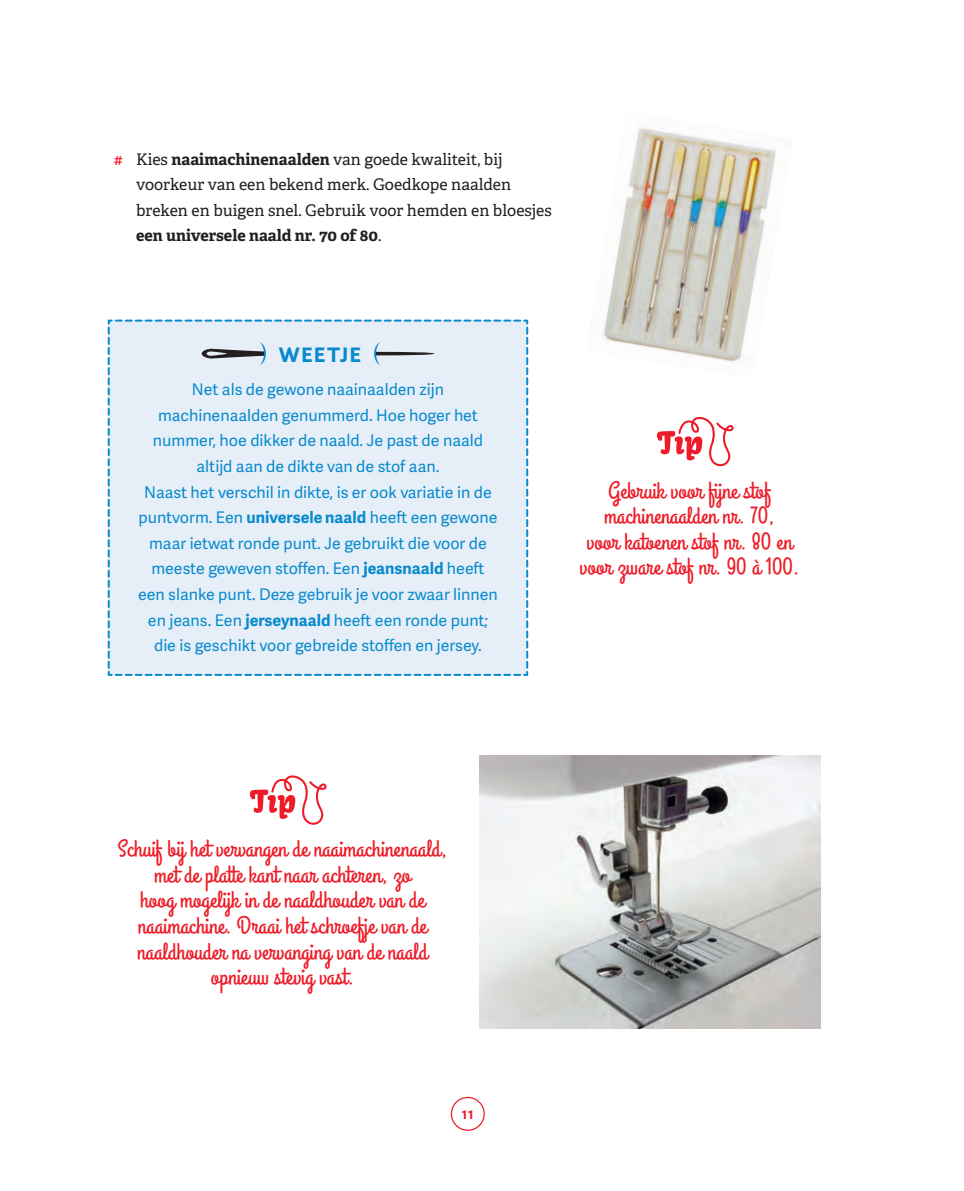
<style>
.page{position:relative;width:964px;height:1191px;background:#fff}
.page>*{position:absolute;margin:0;border:0;box-sizing:border-box;transform-origin:0 0}
.TEKST_TIP{font:24px/25.6px "Grand Hotel";color:#ee1c28;text-align:center}
.t1{font:700 20px "Azo Sans";letter-spacing:.075em;color:#098acd}
.TEKST_WEETJE{font:16px/25.6px "Adelle Sans";color:#098acd;text-align:center}
.t2{font:16px/25.6px "Adelle";color:#231f20}
.t3{font:700 12px "Azo Sans";color:#ee1c28}
.s1{font-family:"Adelle Sans";color:#ee1c28}
.s2{font-weight:700}
</style>
<div class="page">
<div style="left:451px;top:1096px;width:34px;height:34px;border:1px solid #ee1c28;border-radius:50%"></div>
<svg style="left:657px;top:417px;width:76px;height:50px"></svg>
<div style="left:107px;top:319px;width:422px;height:357px;background:#e6eff8"></div>
<svg style="left:250px;top:775px;width:76px;height:50px"></svg>
<img style="left:603px;top:126px;width:173px;height:238px">
<img style="left:479px;top:756px;width:342px;height:272px">
<p class="t2" style="left:136px;top:145px;width:417px;text-indent:-23px"><span class="s1">#</span> Kies <span class="s2">naaimachinenaalden</span> van goede kwaliteit, bij voorkeur van een bekend merk. Goedkope naalden breken en buigen snel. Gebruik voor hemden en bloesjes <span class="s2">een universele naald nr. 70 of 80</span>.</p>
<p class="t1" style="left:279px;top:341px;width:84px">WEETJE</p>
<p class="TEKST_WEETJE" style="left:153px;top:376px;width:331px">Net als de gewone naainaalden zijn machinenaalden genummerd. Hoe hoger het nummer, hoe dikker de naald. Je past de naald altijd aan de dikte van de stof aan.</p>
<p class="TEKST_WEETJE" style="left:138px;top:478px;width:361px">Naast het verschil in dikte, is er ook variatie in de puntvorm. Een <span class="s2">universele naald</span> heeft een gewone maar ietwat ronde punt. Je gebruikt die voor de meeste geweven stoffen. Een <span class="s2">jeansnaald</span> heeft een slanke punt. Deze gebruik je voor zwaar linnen en jeans. Een <span class="s2">jerseynaald</span> heeft een ronde punt; die is geschikt voor gebreide stoffen en jersey.</p>
<p class="TEKST_TIP" style="left:579px;top:478px;width:221px">Gebruik voor fijne stof machinenaalden nr. 70,<br>voor katoenen stof nr. 80 en voor zware stof nr. 90 à 100.</p>
<p class="TEKST_TIP" style="left:118px;top:837px;width:331px">Schuif bij het vervangen de naaimachinenaald, met de platte kant naar achteren, zo<br>hoog mogelijk in de naaldhouder van de naaimachine. Draai het schroefje van de naaldhouder na vervanging van de naald opnieuw stevig vast.</p>
<p class="t3" style="left:461px;top:1106px;width:14px">11</p>
</div>
